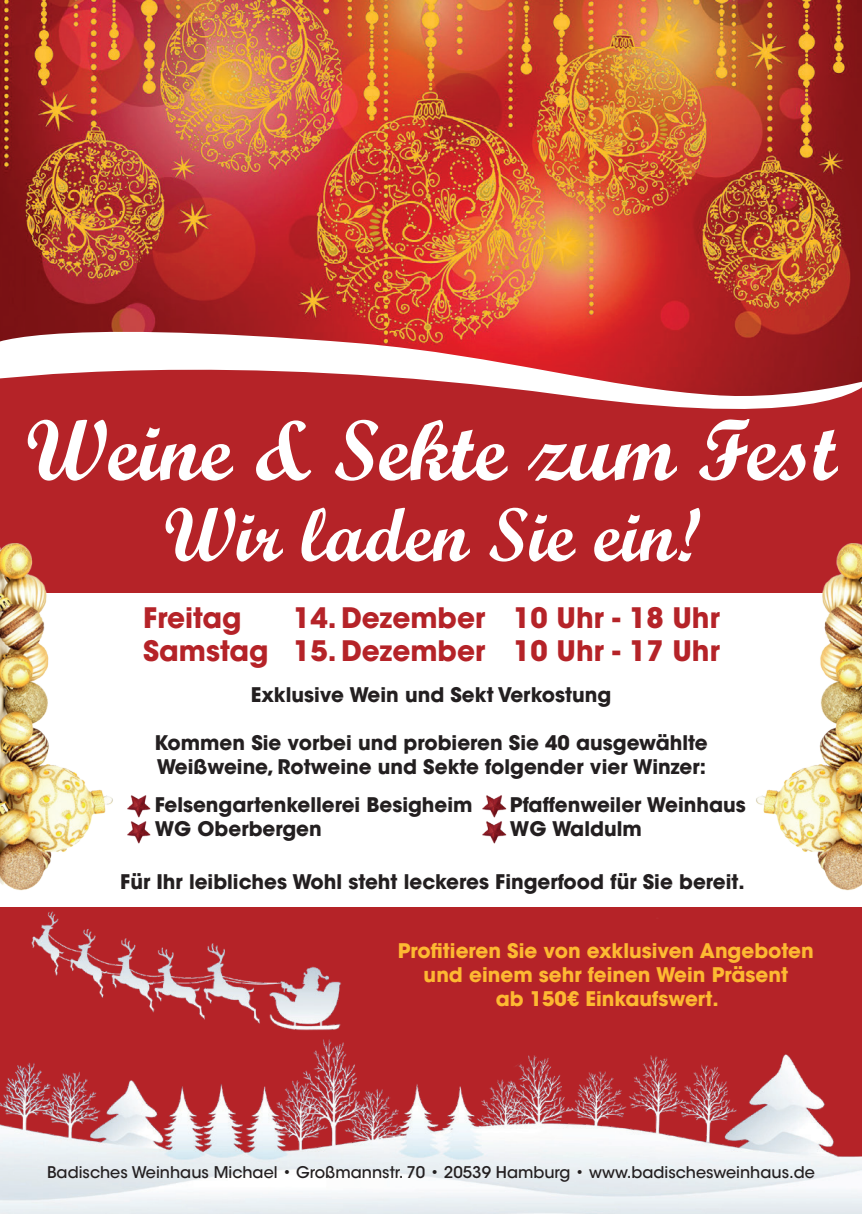
<style>
.page{position:relative;width:862px;height:1214px;background:#fff}
.page>*{position:absolute;margin:0;border:0;box-sizing:border-box;transform-origin:0 0}
.t1{font:86px "Script MT Bold";color:#fff}
.t2{font:76px "Script MT Bold";color:#fff}
.t3{font:700 28px "ITC Avant Garde Std";color:#b52328}
.t4{font:700 20px "ITC Avant Garde Std";color:#231f20}
.t5{font:700 20px/24px "ITC Avant Garde Std";color:#fdb932;text-align:center}
.t6{font:500 16px "ITC Avant Garde Std";color:#231f20}
.s1{color:#fdb932}
</style>
<div class="page">
<div style="left:0;top:352px;width:862px;height:861px;background:#b52328"></div>
<img style="left:0;top:906px;width:862px;height:307px">
<div style="left:0;top:592px;width:862px;height:314px;background:#fff"></div>
<img style="left:0;top:0;width:862px;height:316px">
<svg style="left:0;top:316px;width:862px;height:93px"></svg>
<img style="left:0;top:543px;width:136px;height:348px">
<img style="left:732px;top:543px;width:130px;height:348px">
<img style="left:126px;top:820px;width:25px;height:23px">
<img style="left:482px;top:821px;width:24px;height:22px">
<img style="left:126px;top:794px;width:25px;height:23px">
<img style="left:482px;top:795px;width:24px;height:22px">
<p class="t1" style="left:25px;top:397px;width:813px">Weine &amp; Sekte zum Fest</p>
<p class="t2" style="left:163px;top:488px;width:539px">Wir laden Sie ein!</p>
<p class="t3" style="left:143px;top:599px;width:100px">Freitag</p>
<p class="t3" style="left:293px;top:599px;width:428px">14. Dezember 10 Uhr - 18 Uhr</p>
<p class="t3" style="left:143px;top:632px;width:578px">Samstag 15. Dezember 10 Uhr - 17 Uhr</p>
<p class="t4" style="left:251px;top:681px;width:362px">Exklusive Wein und Sekt Verkostung</p>
<p class="t4" style="left:154px;top:729px;width:555px">Kommen Sie vorbei und probieren Sie 40 ausgewählte</p>
<p class="t4" style="left:157px;top:753px;width:551px">Weißweine, Rotweine und Sekte folgender vier Winzer:</p>
<p class="t4" style="left:129px;top:791px;width:345px"><span class="s1">•</span> Felsengartenkellerei Besigheim</p>
<p class="t4" style="left:129px;top:815px;width:195px"><span class="s1">•</span> WG Oberbergen</p>
<p class="t4" style="left:486px;top:791px;width:261px"><span class="s1">•</span> Pfaffenweiler Weinhaus</p>
<p class="t4" style="left:486px;top:815px;width:157px"><span class="s1">•</span> WG Waldulm</p>
<p class="t4" style="left:120px;top:868px;width:626px">Für Ihr leibliches Wohl steht leckeres Fingerfood für Sie bereit.</p>
<p class="t5" style="left:398px;top:938px;width:417px">Profitieren Sie von exklusiven Angeboten und einem sehr feinen Wein Präsent</p>
<p class="t5" style="left:496px;top:986px;width:225px">ab 150€ Einkaufswert.</p>
<p class="t6" style="left:47px;top:1161px;width:769px">Badisches Weinhaus Michael • Großmannstr. 70 • 20539 Hamburg • www.badischesweinhaus.de</p>
</div>
